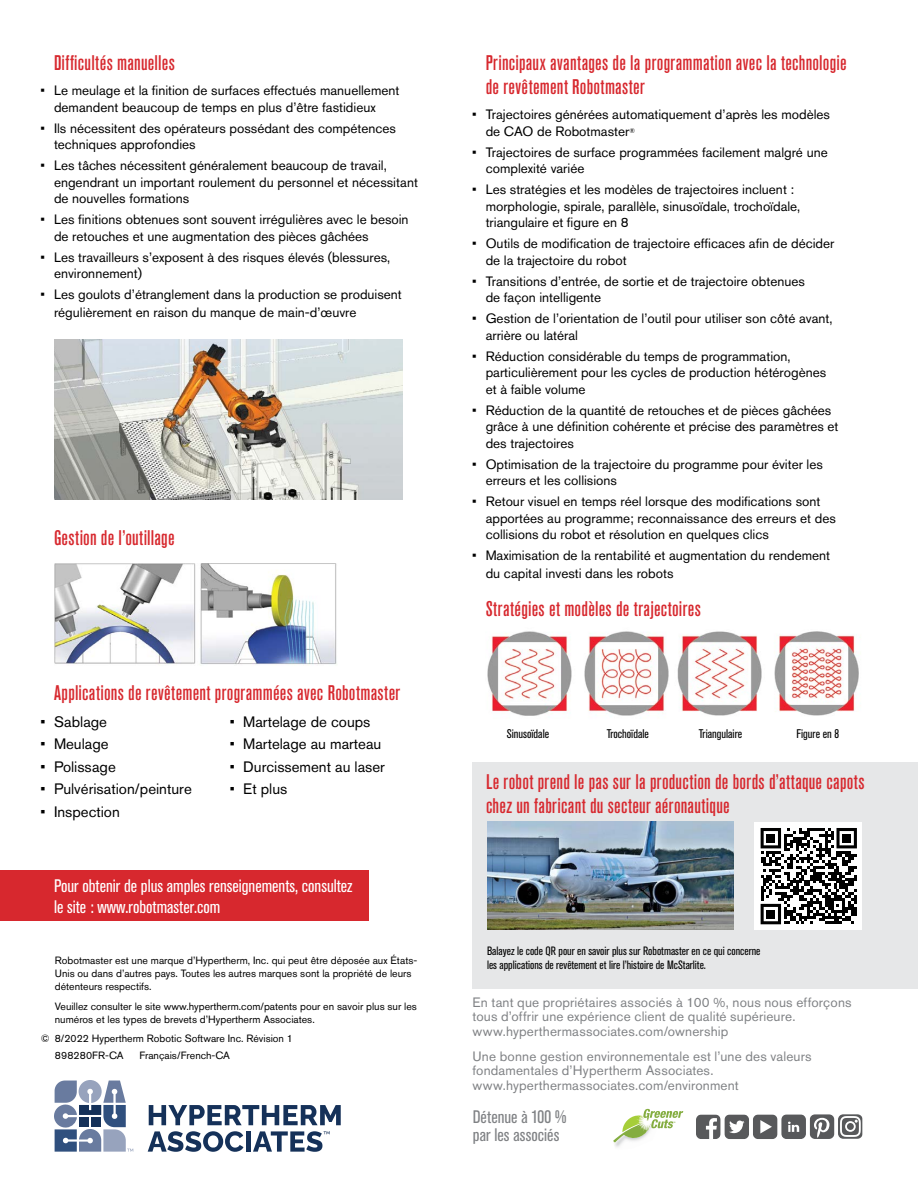
<style>
.page{position:relative;width:918px;height:1188px;background:#fff}
.page>*{position:absolute;margin:0;border:0;box-sizing:border-box;transform-origin:0 0}
.t1{font:500 condensed 21px/24px "Akzidenz Grotesk Pro";letter-spacing:.01em;color:#d7282e}
.t2{font:condensed 18px/21px "Akzidenz Grotesk Pro";color:#fff}
.t3{font:condensed 18px "Akzidenz Grotesk Pro";letter-spacing:.005em;color:#808285}
.t4{font:15px "Akzidenz Grotesk Pro";color:#000}
.t5{font:13.5px/16.5px "Akzidenz Grotesk Pro";color:#000}
.t6{font:13.5px/15px "Akzidenz Grotesk Pro";letter-spacing:.01em;color:#808285}
.t7{font:condensed 12.45px "Akzidenz Grotesk Pro";color:#000}
.t8{font:condensed 12px/13.5px "Akzidenz Grotesk Pro";color:#000}
.t9{font:10.5px/12.8px "Akzidenz Grotesk Pro";color:#000}
.t10{font:3.3px "Akzidenz Grotesk Pro";color:#78a22f}
</style>
<div class="page">
<img style="left:615px;top:1143px;width:7px;height:4px">
<svg style="left:613px;top:1109px;width:70px;height:34px"></svg>
<svg style="left:696px;top:1114px;width:167px;height:25px"></svg>
<img style="left:54px;top:340px;width:349px;height:160px">
<img style="left:54px;top:563px;width:283px;height:102px">
<img style="left:487px;top:631px;width:182px;height:85px">
<img style="left:677px;top:631px;width:183px;height:85px">
<div style="left:472px;top:762px;width:446px;height:226px;background:#e6e7e8"></div>
<div style="left:754px;top:822px;width:108px;height:108px;background:#fff"></div>
<svg style="left:761px;top:828px;width:96px;height:96px"></svg>
<div style="left:766px;top:834px;width:9px;height:9px;background:#000"></div>
<div style="left:842px;top:834px;width:9px;height:9px;background:#000"></div>
<div style="left:766px;top:910px;width:9px;height:8px;background:#000"></div>
<img style="left:487px;top:822px;width:246px;height:108px">
<div style="left:0;top:870px;width:368px;height:51px;background:#d7282e"></div>
<svg style="left:149px;top:1105px;width:192px;height:20px"></svg>
<svg style="left:148px;top:1131px;width:95px;height:21px"></svg>
<div style="left:246px;top:1131px;width:5px;height:21px;background:#153159"></div>
<svg style="left:253px;top:1131px;width:77px;height:21px"></svg>
<svg style="left:54px;top:1080px;width:79px;height:72px"></svg>
<div style="left:91px;top:1117px;width:10px;height:10px;background:#153159"></div>
<div style="left:79px;top:1117px;width:10px;height:10px;background:#153159"></div>
<h1 class="t1" style="left:54px;top:50px;width:122px">Difficultés manuelles</h1>
<p class="t5" style="left:54px;top:82px;width:347px;text-indent:-14px">• Le meulage et la finition de surfaces effectués manuellement demandent beaucoup de temps en plus d’être fastidieux</p>
<p class="t5" style="left:54px;top:120px;width:344px;text-indent:-14px">• Ils nécessitent des opérateurs possédant des compétences techniques approfondies</p>
<p class="t5" style="left:54px;top:157px;width:366px;text-indent:-14px">• Les tâches nécessitent généralement beaucoup de travail, engendrant un important roulement du personnel et nécessitant de nouvelles formations</p>
<p class="t5" style="left:54px;top:211px;width:356px;text-indent:-14px">• Les finitions obtenues sont souvent irrégulières avec le besoin de retouches et une augmentation des pièces gâchées</p>
<p class="t5" style="left:54px;top:249px;width:338px;text-indent:-14px">• Les travailleurs s’exposent à des risques élevés (blessures, environnement)</p>
<p class="t5" style="left:54px;top:285px;width:349px;line-height:18px;text-indent:-14px">• Les goulots d’étranglement dans la production se produisent régulièrement en raison du manque de main-d’œuvre</p>
<h1 class="t1" style="left:54px;top:525px;width:122px">Gestion de l’outillage</h1>
<h1 class="t1" style="left:54px;top:680px;width:348px">Applications de revêtement programmées avec Robotmaster</h1>
<p class="t4" style="left:40px;top:712px;width:68px">• Sablage</p>
<p class="t4" style="left:40px;top:734px;width:70px">• Meulage</p>
<p class="t4" style="left:40px;top:757px;width:77px">• Polissage</p>
<p class="t4" style="left:40px;top:779px;width:153px">• Pulvérisation/peinture</p>
<p class="t4" style="left:40px;top:802px;width:81px">• Inspection</p>
<p class="t4" style="left:230px;top:712px;width:142px">• Martelage de coups</p>
<p class="t4" style="left:230px;top:734px;width:153px">• Martelage au marteau</p>
<p class="t4" style="left:230px;top:757px;width:157px">• Durcissement au laser</p>
<p class="t4" style="left:230px;top:779px;width:59px">• Et plus</p>
<h2 class="t2" style="left:54px;top:875px;width:300px">Pour obtenir de plus amples renseignements, consultez le site : www.robotmaster.com</h2>
<p class="t9" style="left:55px;top:954px;width:364px">Robotmaster est une marque d’Hypertherm, Inc. qui peut être déposée aux États-<br>Unis ou dans d’autres pays. Toutes les autres marques sont la propriété de leurs détenteurs respectifs.</p>
<p class="t9" style="left:55px;top:1000px;width:364px">Veuillez consulter le site www.hypertherm.com/patents pour en savoir plus sur les numéros et les types de brevets d’Hypertherm Associates.</p>
<p class="t9" style="left:55px;top:1030px;width:240px;line-height:16.8px;text-indent:-14px">© 8/2022 Hypertherm Robotic Software Inc. Révision 1<br>898280FR-CA</p>
<p class="t9" style="left:139px;top:1049px;width:92px">Français/French-CA</p>
<h1 class="t1" style="left:486px;top:50px;width:362px">Principaux avantages de la programmation avec la technologie de revêtement Robotmaster</h1>
<p class="t5" style="left:486px;top:106px;width:346px;text-indent:-14px">• Trajectoires générées automatiquement d’après les modèles de CAO de Robotmaster<sup>®</sup></p>
<p class="t5" style="left:486px;top:144px;width:344px;text-indent:-14px">• Trajectoires de surface programmées facilement malgré une complexité variée</p>
<p class="t5" style="left:486px;top:181px;width:316px;text-indent:-14px">• Les stratégies et les modèles de trajectoires incluent : morphologie, spirale, parallèle, sinusoïdale, trochoïdale, triangulaire et figure en 8</p>
<p class="t5" style="left:486px;top:235px;width:350px;text-indent:-14px">• Outils de modification de trajectoire efficaces afin de décider de la trajectoire du robot</p>
<p class="t5" style="left:486px;top:273px;width:321px;text-indent:-14px">• Transitions d’entrée, de sortie et de trajectoire obtenues de façon intelligente</p>
<p class="t5" style="left:486px;top:310px;width:348px;text-indent:-14px">• Gestion de l’orientation de l’outil pour utiliser son côté avant, arrière ou latéral</p>
<p class="t5" style="left:486px;top:348px;width:342px;text-indent:-14px">• Réduction considérable du temps de programmation, particulièrement pour les cycles de production hétérogènes et à faible volume</p>
<p class="t5" style="left:486px;top:402px;width:354px;text-indent:-14px">• Réduction de la quantité de retouches et de pièces gâchées grâce à une définition cohérente et précise des paramètres et des trajectoires</p>
<p class="t5" style="left:486px;top:456px;width:339px;text-indent:-14px">• Optimisation de la trajectoire du programme pour éviter les erreurs et les collisions</p>
<p class="t5" style="left:486px;top:493px;width:352px;text-indent:-14px">• Retour visuel en temps réel lorsque des modifications sont apportées au programme; reconnaissance des erreurs et des collisions du robot et résolution en quelques clics</p>
<p class="t5" style="left:486px;top:546px;width:346px;line-height:18px;text-indent:-14px">• Maximisation de la rentabilité et augmentation du rendement du capital investi dans les robots</p>
<h1 class="t1" style="left:486px;top:596px;width:217px">Stratégies et modèles de trajectoires</h1>
<p class="t7" style="left:507px;top:725px;width:44px">Sinusoïdale</p>
<p class="t7" style="left:607px;top:725px;width:44px">Trochoïdale</p>
<p class="t7" style="left:699px;top:725px;width:45px">Triangulaire</p>
<p class="t7" style="left:797px;top:725px;width:44px">Figure en 8</p>
<h1 class="t1" style="left:486px;top:769px;width:380px">Le robot prend le pas sur la production de bords d’attaque capots chez un fabricant du secteur aéronautique</h1>
<p class="t8" style="left:487px;top:944px;width:275px">Balayez le code QR pour en savoir plus sur Robotmaster en ce qui concerne les applications de revêtement et lire l’histoire de McStarlite.</p>
<p class="t6" style="left:472px;top:994px;width:381px">En tant que propriétaires associés à 100 %, nous nous efforçons tous d’offrir une expérience client de qualité supérieure. www.hyperthermassociates.com/ownership</p>
<p class="t6" style="left:472px;top:1048px;width:341px">Une bonne gestion environnementale est l’une des valeurs fondamentales d’Hypertherm Associates. www.hyperthermassociates.com/environment</p>
<h2 class="t3" style="left:473px;top:1105px;width:95px">Détenue à 100 %</h2>
<p class="t10" style="left:673px;top:1121px;width:4px">™</p>
<h2 class="t3" style="left:473px;top:1123px;width:88px">par les associés</h2>
</div>
